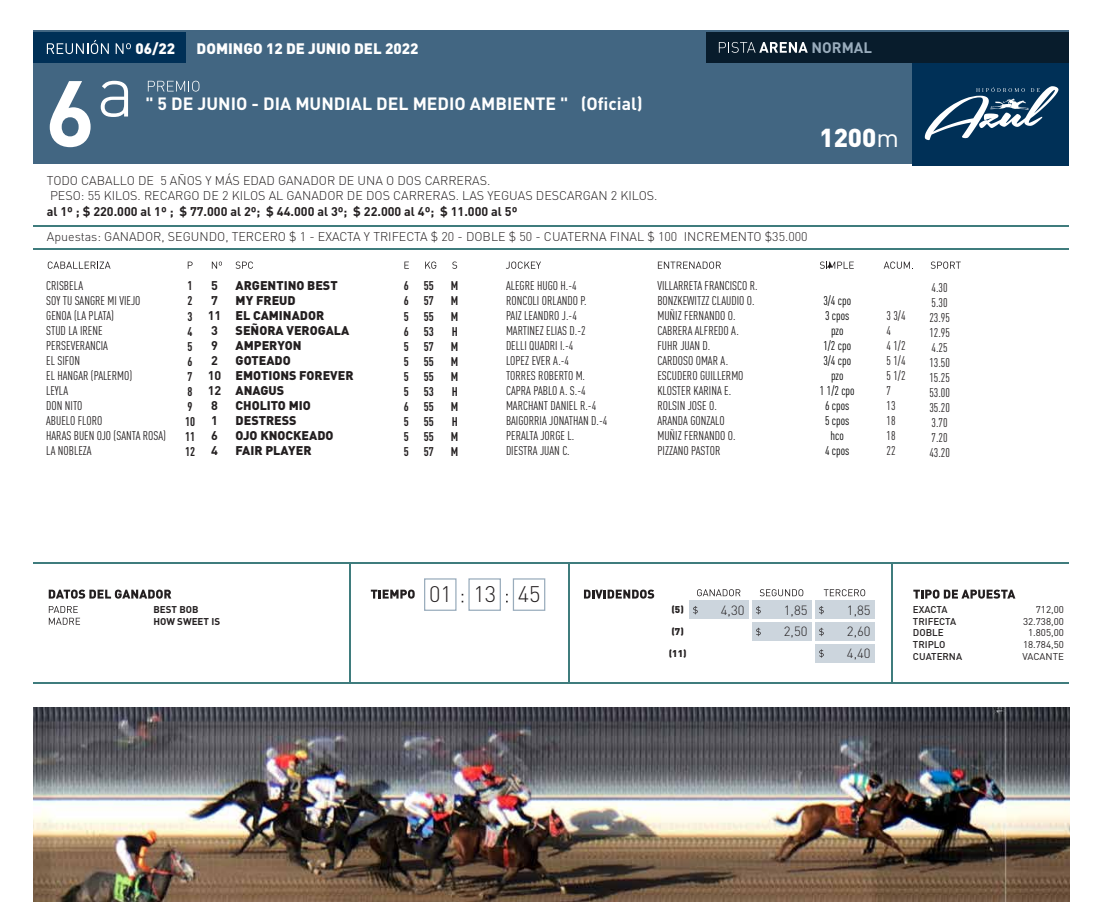
<style>
.page{position:relative;width:1098px;height:922px;background:#fff}
.page>*{position:absolute;margin:0;border:0;box-sizing:border-box;transform-origin:0 0}
.t1{font:700 92px "DIN Pro";color:#fff}
.t2{font:900 25.62px "DIN Pro";color:#fff}
.t3{font:300 22.25px "DIN Pro";color:#231f20}
.t4{font:700 17.62px "DIN Pro";color:#fff}
.t5{font:900 15px "DIN Pro";color:#fff}
.t6{font:700 15px "DIN Pro";color:#99acbc}
.t7{font:300 13.25px "DIN Pro";color:#231f20}
.t8{font:12.5px/15px "FFDIN Pro Cond";color:#231f20}
.t9{font:300 12.5px/15px "DIN Pro";color:#231f20}
.t10{font:900 12.5px/15px "DIN Pro";color:#231f20}
.t11{font:700 12.5px/15px "DIN Pro";color:#231f20}
.t12{font:700 12.5px/15px "FFDIN Pro Cond";color:#231f20;text-align:justify}
.t13{font:12.5px/15px "FFDIN Pro Cond";color:#000;text-align:center}
.t14{font:9.75px/11.8px "DIN Pro";color:#231f20;text-align:right}
.t15{font:500 9.75px/11.8px "DIN Pro";color:#231f20}
.t16{font:700 9.75px/11.8px "DIN Pro";color:#231f20}
.t17{font:900 9.75px "DIN Pro";color:#231f20}
.s1{font-weight:400}
</style>
<div class="page">
<div style="left:33px;top:30px;width:1036px;height:134px;background:#426682"></div>
<div style="left:913px;top:32px;width:156px;height:134px;background:#003057"></div>
<div style="left:33px;top:32px;width:153px;height:30px;background:#003057"></div>
<div style="left:706px;top:32px;width:363px;height:30px;background:#081c2c"></div>
<hr style="left:33px;top:562px;width:1036px;height:2px;background:#3f7c7d">
<hr style="left:33px;top:682px;width:1036px;height:1px;background:#3f7c7d">
<hr style="left:568px;top:562px;width:1px;height:121px;background:#3f7c7d">
<hr style="left:349px;top:562px;width:1px;height:121px;background:#3f7c7d">
<hr style="left:891px;top:562px;width:1px;height:121px;background:#3f7c7d">
<div style="left:424px;top:578px;width:32px;height:32px;border:1px solid #99acbc"></div>
<div style="left:468px;top:578px;width:33px;height:32px;border:1px solid #99acbc"></div>
<div style="left:513px;top:578px;width:32px;height:32px;border:1px solid #99acbc"></div>
<hr style="left:33px;top:225px;width:1036px;height:1px;background:#3f7c7d">
<hr style="left:33px;top:248px;width:1036px;height:1px;background:#3f7c7d">
<svg style="left:47px;top:40px;width:62px;height:14px"></svg>
<svg style="left:116px;top:43px;width:15px;height:11px"></svg>
<svg style="left:719px;top:42px;width:88px;height:11px"></svg>
<svg style="left:101px;top:81px;width:27px;height:36px"></svg>
<svg style="left:148px;top:81px;width:51px;height:11px"></svg>
<svg style="left:48px;top:261px;width:63px;height:8px"></svg>
<svg style="left:236px;top:261px;width:17px;height:8px"></svg>
<svg style="left:506px;top:261px;width:35px;height:8px"></svg>
<svg style="left:658px;top:261px;width:63px;height:8px"></svg>
<svg style="left:820px;top:261px;width:33px;height:8px"></svg>
<svg style="left:930px;top:261px;width:30px;height:8px"></svg>
<svg style="left:883px;top:261px;width:27px;height:8px"></svg>
<svg style="left:188px;top:261px;width:5px;height:8px"></svg>
<svg style="left:404px;top:261px;width:5px;height:8px"></svg>
<svg style="left:425px;top:261px;width:11px;height:8px"></svg>
<svg style="left:452px;top:261px;width:5px;height:8px"></svg>
<svg style="left:212px;top:261px;width:10px;height:8px"></svg>
<svg style="left:371px;top:589px;width:44px;height:9px"></svg>
<svg style="left:49px;top:589px;width:122px;height:9px"></svg>
<svg style="left:584px;top:589px;width:70px;height:9px"></svg>
<svg style="left:913px;top:589px;width:102px;height:9px"></svg>
<svg style="left:697px;top:589px;width:43px;height:7px"></svg>
<svg style="left:759px;top:589px;width:44px;height:7px"></svg>
<svg style="left:823px;top:589px;width:42px;height:7px"></svg>
<div style="left:689px;top:600px;width:59px;height:19px;background:#ccd5dd"></div>
<svg style="left:693px;top:606px;width:4px;height:8px"></svg>
<div style="left:752px;top:600px;width:59px;height:19px;background:#ccd5dd"></div>
<svg style="left:756px;top:606px;width:4px;height:8px"></svg>
<div style="left:815px;top:600px;width:59px;height:19px;background:#ccd5dd"></div>
<svg style="left:819px;top:606px;width:4px;height:8px"></svg>
<div style="left:752px;top:622px;width:59px;height:19px;background:#ccd5dd"></div>
<svg style="left:756px;top:627px;width:4px;height:9px"></svg>
<div style="left:815px;top:622px;width:59px;height:19px;background:#ccd5dd"></div>
<svg style="left:819px;top:627px;width:4px;height:9px"></svg>
<div style="left:815px;top:644px;width:59px;height:18px;background:#ccd5dd"></div>
<svg style="left:819px;top:649px;width:4px;height:8px"></svg>
<svg style="left:49px;top:606px;width:31px;height:18px"></svg>
<svg style="left:924px;top:86px;width:134px;height:54px"></svg>
<img style="left:33px;top:707px;width:1036px;height:194px">
<h1 class="t1" style="left:45px;top:51px;width:51px">6</h1>
<p class="t5" style="left:135px;top:38px;width:41px">06/22</p>
<p class="t5" style="left:197px;top:38px;width:223px">DOMINGO 12 DE JUNIO DEL 2022</p>
<p class="t6" style="left:811px;top:37px;width:62px">NORMAL</p>
<h3 class="t4" style="left:145px;top:92px;width:499px">" 5 DE JUNIO - DIA MUNDIAL DEL MEDIO AMBIENTE " (Oficial)</h3>
<h2 class="t2" style="left:819px;top:120px;width:81px">1200<span class="s1">m</span></h2>
<p class="t9" style="left:47px;top:172px;width:612px">TODO CABALLO DE 5 AÑOS Y MÁS EDAD GANADOR DE UNA O DOS CARRERAS.<br>PESO: 55 KILOS. RECARGO DE 2 KILOS AL GANADOR DE DOS CARRERAS. LAS YEGUAS DESCARGAN 2 KILOS.</p>
<p class="t11" style="left:47px;top:203px;width:472px">al 1º ; $ 220.000 al 1º ; $ 77.000 al 2º; $ 44.000 al 3º; $ 22.000 al 4º; $ 11.000 al 5º</p>
<p class="t9" style="left:47px;top:228px;width:762px">Apuestas: GANADOR, SEGUNDO, TERCERO $ 1 - EXACTA Y TRIFECTA $ 20 - DOBLE $ 50 - CUATERNA FINAL $ 100 INCREMENTO $35.000</p>
<p class="t8" style="left:46px;top:277px;width:121px">CRISBELA<br>SOY TU SANGRE MI VIEJO<br>GENOA (LA PLATA)<br>STUD LA IRENE<br>PERSEVERANCIA<br>EL SIFON<br>EL HANGAR (PALERMO)<br>LEYLA<br>DON NITO<br>ABUELO FLORO<br>HARAS BUEN OJO (SANTA ROSA)<br>LA NOBLEZA</p>
<p class="t12" style="left:185px;top:277px;width:12px;text-align:left">1<br>2<br>3<br>4<br>5<br>6<br>7<br>8<br>9<br>10<br>11<br>12</p>
<p class="t11" style="left:208px;top:277px;width:15px">5<br>7<br>11<br>3<br>9<br>2<br>10<br>12<br>8<br>1<br>6<br>4</p>
<p class="t10" style="left:236px;top:277px;width:119px">ARGENTINO BEST<br>MY FREUD<br>EL CAMINADOR<br>SEÑORA VEROGALA<br>AMPERYON<br>GOTEADO<br>EMOTIONS FOREVER<br>ANAGUS<br>CHOLITO MIO<br>DESTRESS<br>OJO KNOCKEADO<br>FAIR PLAYER</p>
<p class="t12" style="left:404px;top:277px;width:7px">6<br>6<br>5<br>6<br>5<br>5<br>5<br>5<br>6<br>5<br>5<br>5</p>
<p class="t12" style="left:424px;top:277px;width:12px">55<br>57<br>55<br>53<br>57<br>55<br>55<br>53<br>55<br>55<br>55<br>57</p>
<p class="t12" style="left:451px;top:277px;width:9px">M M M H M M M H M H M M</p>
<p class="t8" style="left:506px;top:277px;width:103px">ALEGRE HUGO H.-4<br>RONCOLI ORLANDO P.<br>PAIZ LEANDRO J.-4<br>MARTINEZ ELIAS D.-2<br>DELLI QUADRI I.-4<br>LOPEZ EVER A.-4<br>TORRES ROBERTO M.<br>CAPRA PABLO A. S.-4<br>MARCHANT DANIEL R.-4<br>BAIGORRIA JONATHAN D.-4<br>PERALTA JORGE L.<br>DIESTRA JUAN C.</p>
<p class="t8" style="left:657px;top:277px;width:102px">VILLARRETA FRANCISCO R.<br>BONZKEWITZZ CLAUDIO O.<br>MUÑIZ FERNANDO O.<br>CABRERA ALFREDO A.<br>FUHR JUAN D.<br>CARDOSO OMAR A.<br>ESCUDERO GUILLERMO<br>KLOSTER KARINA E.<br>ROLSIN JOSE O.<br>ARANDA GONZALO<br>MUÑIZ FERNANDO O.<br>PIZZANO PASTOR</p>
<p class="t13" style="left:820px;top:292px;width:36px">3/4 cpo<br>3 cpos pzo<br>1/2 cpo<br>3/4 cpo pzo<br>1 1/2 cpo<br>6 cpos<br>5 cpos hco<br>4 cpos</p>
<p class="t8" style="left:886px;top:307px;width:21px">3 3/4<br>4<br>4 1/2<br>5 1/4<br>5 1/2<br>7<br>13<br>18<br>18<br>22</p>
<p class="t8" style="left:929px;top:279px;width:22px">4.30<br>5.30<br>23.95<br>12.95<br>4.25<br>13.50<br>15.25<br>53.00<br>35.20<br>3.70<br>7.20<br>43.20</p>
<h3 class="t3" style="left:429px;top:579px;width:113px">01 13 45</h3>
<p class="t17" style="left:671px;top:602px;width:14px">(5)</p>
<p class="t7" style="left:721px;top:600px;width:25px">4,30</p>
<p class="t7" style="left:784px;top:600px;width:25px">1,85</p>
<p class="t7" style="left:846px;top:600px;width:25px">1,85</p>
<p class="t17" style="left:671px;top:624px;width:14px">(7)</p>
<p class="t7" style="left:784px;top:622px;width:25px">2,50</p>
<p class="t7" style="left:846px;top:622px;width:25px">2,60</p>
<p class="t17" style="left:668px;top:646px;width:19px">(11)</p>
<p class="t7" style="left:846px;top:643px;width:25px">4,40</p>
<p class="t16" style="left:153px;top:603px;width:68px">BEST BOB<br>HOW SWEET IS</p>
<p class="t14" style="left:1022px;top:603px;width:43px">712,00<br>32.738,00<br>1.805,00<br>18.784,50<br>VACANTE</p>
<p class="t15" style="left:913px;top:603px;width:51px">EXACTA<br>TRIFECTA<br>DOBLE<br>TRIPLO<br>CUATERNA</p>
</div>
